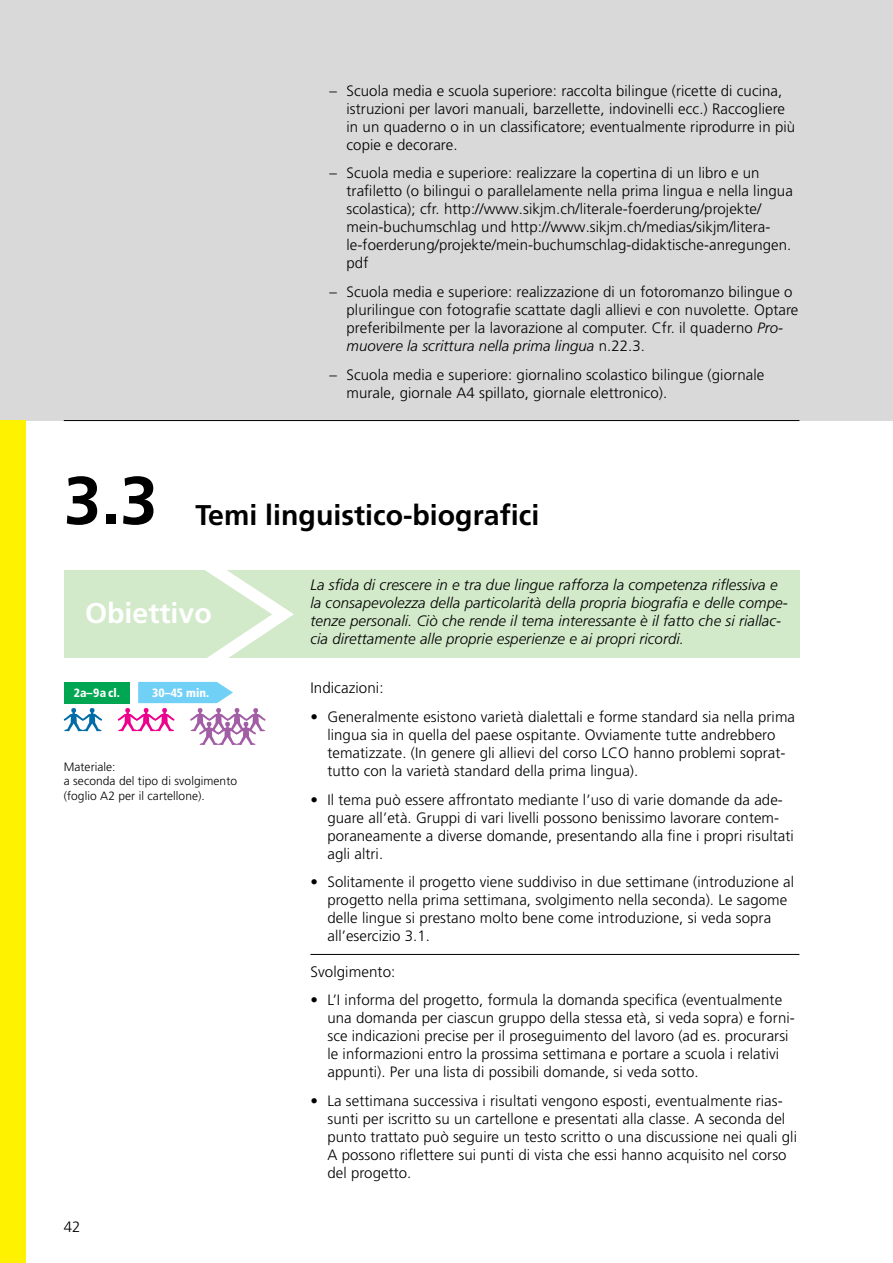
<style>
.page{position:relative;width:893px;height:1263px;background:#fff}
.page>*{position:absolute;margin:0;border:0;box-sizing:border-box;transform-origin:0 0}
.t1{font:700 67.5px "Frutiger";color:#000}
.t2{font:700 28.5px "Frutiger";color:#000}
.t3{font:700 28.5px "Frutiger";color:#fff}
.t4{font:300 15.15px "Frutiger LT Pro";letter-spacing:.005em;color:#000}
.t5{font:300 15px/18px "Frutiger LT Pro";letter-spacing:.005em;color:#000}
.t6{font:italic 300 15px/18px "Frutiger";letter-spacing:.005em;color:#000}
.t7{font:300 15px/18px "Frutiger";letter-spacing:.005em;color:#000}
.t8{font:300 12px/14.4px "Frutiger LT Pro";letter-spacing:.005em;color:#000}
.t9{font:900 condensed 12px "Frutiger";color:#fff}
.s1{font-family:"Frutiger"}
.s2{font-style:italic}
</style>
<div class="page">
<div style="left:64px;top:570px;width:735px;height:88px;background:#d2e9ca"></div>
<hr style="left:310px;top:954px;width:489px;height:1px;background:#000">
<svg style="left:64px;top:708px;width:38px;height:23px"></svg>
<div style="left:64px;top:682px;width:66px;height:21px;background:#00a651"></div>
<svg style="left:118px;top:570px;width:176px;height:175px"></svg>
<div style="left:0;top:0;width:893px;height:421px;background:#d9d9d9"></div>
<div style="left:0;top:421px;width:26px;height:842px;background:#fff200"></div>
<h1 class="t1" style="left:64px;top:461px;width:95px">3.3</h1>
<p class="t5" style="left:347px;top:82px;width:450px;text-indent:-17px"><span class="s1">–</span> Scuola media e scuola superiore: raccolta bilingue (ricette di cucina, istruzioni per lavori manuali, barzellette, indovinelli ecc.) Raccogliere in un quaderno o in un classificatore; eventualmente riprodurre in più copie e decorare.</p>
<p class="t5" style="left:347px;top:164px;width:448px;text-indent:-17px"><span class="s1">–</span> Scuola media e superiore: realizzare la copertina di un libro e un trafiletto (o bilingui o parallelamente nella prima lingua e nella lingua scolastica); cfr. http://www.sikjm.ch/literale-foerderung/projekte/ mein-buchumschlag und http://www.sikjm.ch/medias/sikjm/litera&shy;le-foerderung/projekte/mein-buchumschlag-didaktische-anregungen. pdf</p>
<p class="t5" style="left:347px;top:283px;width:453px;text-indent:-17px"><span class="s1">–</span> Scuola media e superiore: realizzazione di un fotoromanzo bilingue o plurilingue con fotografie scattate dagli allievi e con nuvolette. Optare preferibilmente per la lavorazione al computer. Cfr. il quaderno <span class="s2">Pro&shy;muovere la scrittura nella prima lingua</span> n.22.3.</p>
<p class="t5" style="left:347px;top:365px;width:419px;text-indent:-17px"><span class="s1">–</span> Scuola media e superiore: giornalino scolastico bilingue (giornale murale, giornale A4 spillato, giornale elettronico).</p>
<h2 class="t2" style="left:196px;top:499px;width:345px">Temi linguistico-biografici</h2>
<h2 class="t3" style="left:85px;top:596px;width:128px">Obiettivo</h2>
<p class="t9" style="left:74px;top:685px;width:48px">2a–9a cl.</p>
<p class="t9" style="left:152px;top:685px;width:59px">30–45 min.</p>
<p class="t8" style="left:64px;top:760px;width:175px">Materiale:<br>a seconda del tipo di svolgimento (foglio A2 per il cartellone).</p>
<p class="t7" style="left:64px;top:1218px;width:18px">42</p>
<p class="t6" style="left:310px;top:576px;width:479px">La sfida di crescere in e tra due lingue rafforza la competenza riflessiva e la consapevolezza della particolarità della propria biografia e delle compe&shy;tenze personali. Ciò che rende il tema interessante è il fatto che si riallac&shy;cia direttamente alle proprie esperienze e ai propri ricordi.</p>
<p class="t4" style="left:310px;top:679px;width:75px">Indicazioni:</p>
<p class="t5" style="left:327px;top:708px;width:469px;text-indent:-17px">• Generalmente esistono varietà dialettali e forme standard sia nella prima lingua sia in quella del paese ospitante. Ovviamente tutte andrebbero tematizzate. (In genere gli allievi del corso LCO hanno problemi soprat&shy;tutto con la varietà standard della prima lingua).</p>
<p class="t5" style="left:327px;top:790px;width:468px;text-indent:-17px">• Il tema può essere affrontato mediante l’uso di varie domande da ade&shy;guare all’età. Gruppi di vari livelli possono benissimo lavorare contem&shy;poraneamente a diverse domande, presentando alla fine i propri risultati agli altri.</p>
<p class="t7" style="left:327px;top:873px;width:468px;text-indent:-17px">• Solitamente il progetto viene suddiviso in due settimane (introduzione al progetto nella prima settimana, svolgimento nella seconda). Le sagome delle lingue si prestano molto bene come introduzione, si veda sopra all’esercizio 3.1.</p>
<p class="t4" style="left:310px;top:962px;width:87px">Svolgimento:</p>
<p class="t5" style="left:327px;top:991px;width:469px;text-indent:-17px">• L’I informa del progetto, formula la domanda specifica (eventualmente una domanda per ciascun gruppo della stessa età, si veda sopra) e forni&shy;sce indicazioni precise per il proseguimento del lavoro (ad es. procurarsi le informazioni entro la prossima settimana e portare a scuola i relativi appunti). Per una lista di possibili domande, si veda sotto.</p>
<p class="t5" style="left:327px;top:1092px;width:471px;text-indent:-17px">• La settimana successiva i risultati vengono esposti, eventualmente rias&shy;sunti per iscritto su un cartellone e presentati alla classe. A seconda del punto trattato può seguire un testo scritto o una discussione nei quali gli A possono riflettere sui punti di vista che essi hanno acquisito nel corso del progetto.</p>
</div>
